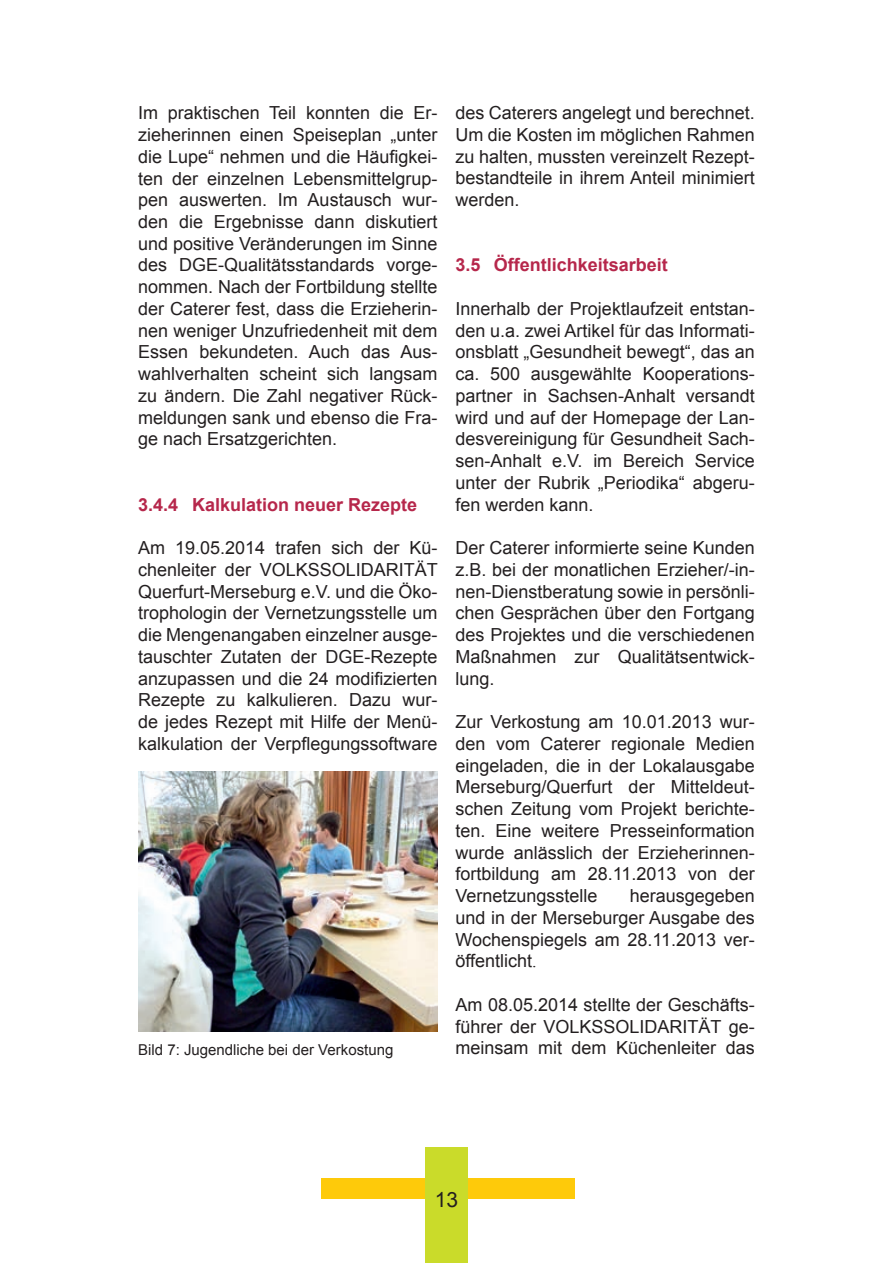
<style>
.page{position:relative;width:893px;height:1263px;background:#fff}
.page>*{position:absolute;margin:0;border:0;box-sizing:border-box;transform-origin:0 0}
.t1{font:21px "Arial";color:#231f20}
.t2{font:18px/21.8px "Arial";color:#231f20;text-align:justify}
.t3{font:700 18px "Arial";color:#b6274b}
.t4{font:15px "Arial";color:#231f20}
.s1{font-family:"Times New Roman"}
</style>
<div class="page">
<div style="left:321px;top:1179px;width:253px;height:20px;background:#feca0a"></div>
<div style="left:425px;top:1147px;width:43px;height:116px;background:#cadb2a"></div>
<img style="left:138px;top:772px;width:299px;height:260px">
<p class="t2" style="left:138px;top:102px;width:301px">Im praktischen Teil konnten die Er&shy;zieherinnen einen Speiseplan „unter die Lupe“ nehmen und die Häufigkei&shy;ten der einzelnen Lebensmittelgrup&shy;pen auswerten. Im Austausch wur&shy;den die Ergebnisse dann diskutiert und positive Veränderungen im Sinne des DGE-Qualitätsstandards vorge&shy;nommen. Nach der Fortbildung stellte der Caterer fest, dass die Erzieherin&shy;nen weniger Unzufriedenheit mit dem Essen bekundeten. Auch das Aus&shy;wahlverhalten scheint sich langsam zu ändern. Die Zahl negativer Rück&shy;meldungen sank und ebenso die Fra&shy;ge nach Ersatzgerichten.</p>
<p class="t3" style="left:138px;top:498px;width:281px">3.4.4 Kalkulation neuer Rezepte</p>
<p class="t2" style="left:138px;top:537px;width:301px">Am 19.05.2014 trafen sich der Kü&shy;chenleiter der VOLKSSOLIDARITÄT Querfurt-Merseburg e.V. und die Öko&shy;trophologin der Vernetzungsstelle um die Mengenangaben einzelner ausge&shy;tauschter Zutaten der DGE-Rezepte anzupassen und die 24 modifizierten Rezepte zu kalkulieren. Dazu wur&shy;de jedes Rezept mit Hilfe der Menü&shy;kalkulation der Verpflegungssoftware</p>
<p class="t4" style="left:138px;top:1039px;width:257px">Bild 7: Jugendliche bei der Verkostung</p>
<p class="t2" style="left:455px;top:102px;width:301px">des Caterers angelegt und berechnet.<br>Um die Kosten im möglichen Rahmen zu halten, mussten vereinzelt Rezept&shy;bestandteile in ihrem Anteil minimiert werden.</p>
<p class="t3" style="left:455px;top:258px;width:214px">3.5 Öffentlichkeitsarbeit</p>
<p class="t2" style="left:455px;top:298px;width:301px">Innerhalb der Projektlaufzeit entstan&shy;den u.a. zwei Artikel für das Informati&shy;onsblatt „Gesundheit bewegt“, das an ca. 500 ausgewählte Kooperations&shy;partner in Sachsen-Anhalt versandt wird und auf der Homepage der Lan&shy;desvereinigung für Gesundheit Sach&shy;sen-Anhalt e.V. im Bereich Service unter der Rubrik „Periodika“ abgeru&shy;fen werden kann.</p>
<p class="t2" style="left:455px;top:537px;width:301px">Der Caterer informierte seine Kunden z.B. bei der monatlichen Erzieher/-in&shy;nen-Dienstberatung sowie in persönli&shy;chen Gesprächen über den Fortgang des Projektes und die verschiedenen Maßnahmen zur Qualitätsentwick&shy;lung.</p>
<p class="t2" style="left:455px;top:711px;width:301px">Zur Verkostung am 10.01.2013 wur&shy;den vom Caterer regionale Medien eingeladen, die in der Lokalausgabe Merseburg/Querfurt der Mitteldeut&shy;schen Zeitung vom Projekt berichte&shy;ten. Eine weitere Presseinformation wurde anlässlich der Erzieherinnen&shy;fortbildung am 28.11.2013 von der Ver netzungsstelle</p>
<p class="t2" style="left:455px;top:885px;width:301px;text-indent:174px">herausgegeben und in der Merseburger Ausgabe des Wochenspiegels am 28.11.2013 ver&shy;öffentlicht<span class="s1">.</span></p>
<p class="t2" style="left:455px;top:994px;width:301px">Am 08.05.2014 stellte der Geschäfts&shy;führer der VOLKSSOLIDARITÄT ge&shy;meinsam mit dem Küchenleiter das</p>
<p class="t1" style="left:435px;top:1191px;width:25px">13</p>
</div>
